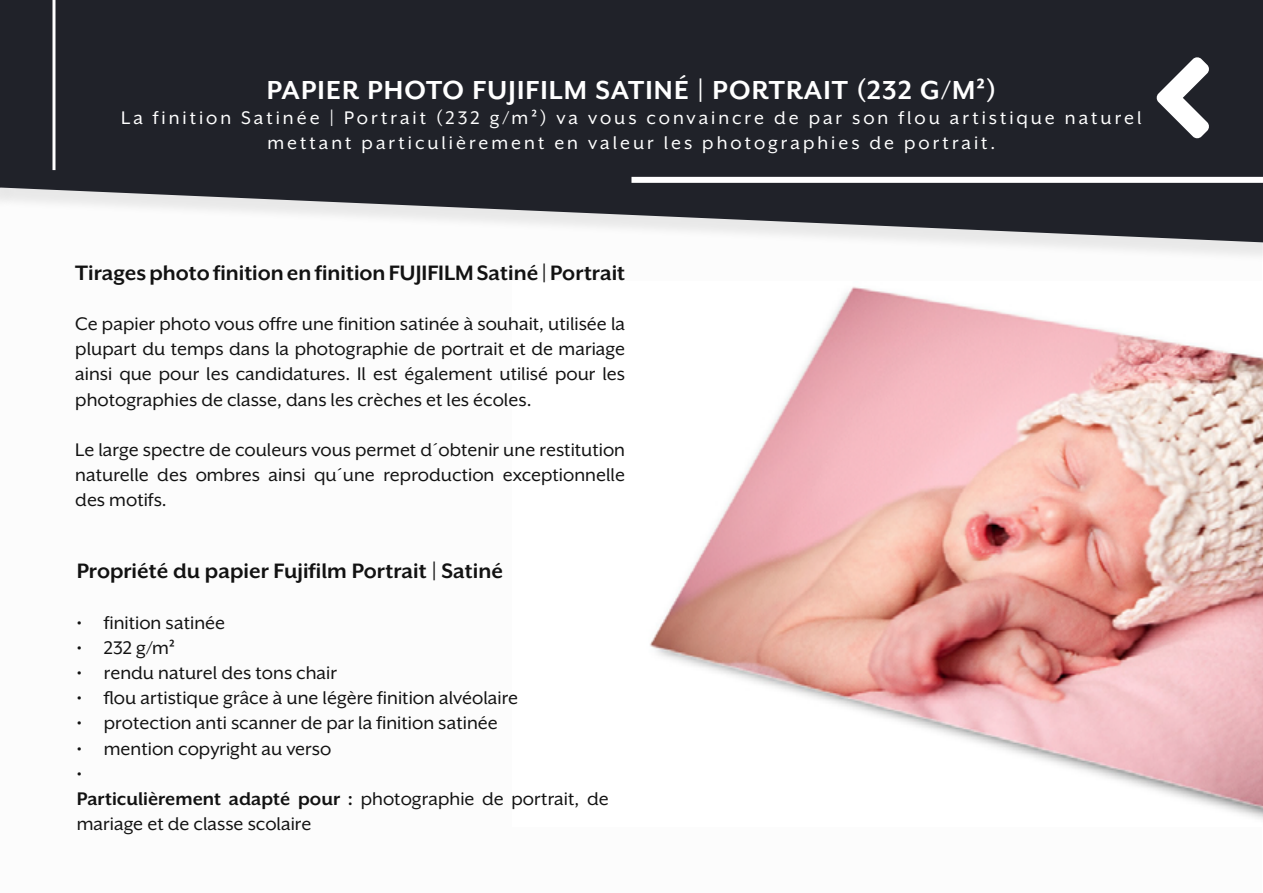
<style>
.page{position:relative;width:1263px;height:893px;background:#fff}
.page>*{position:absolute;margin:0;border:0;box-sizing:border-box;transform-origin:0 0}
.t1{font:700 30px "Mr Eaves XL San OT";letter-spacing:.04em;color:#fff}
.t2{font:700 24px "Mr Eaves XL San OT";color:#121212}
.t3{font:21px/25.2px "Mr Eaves XL San OT";color:#121212;text-align:justify}
.t4{font:21px/25.2px "Mr Eaves XL San OT";letter-spacing:.14em;color:#fff;text-align:center}
.s1{font-weight:700}
</style>
<div class="page">
<div style="left:0;top:5px;width:1263px;height:258px;background:#000;opacity:.08"></div>
<svg style="left:0;top:0;width:1263px;height:242px;background:#383a40"></svg>
<svg style="left:1157px;top:57px;width:52px;height:81px"></svg>
<svg style="left:52px;top:0;width:4px;height:170px"></svg>
<div style="left:631px;top:177px;width:632px;height:6px;background:#fff"></div>
<img style="left:650px;top:286px;width:613px;height:534px">
<h1 class="t1" style="left:267px;top:73px;width:731px">PAPIER PHOTO FUJIFILM SATINÉ | PORTRAIT (232 G/M²)</h1>
<p class="t4" style="left:121px;top:105px;width:1022px">La finition Satinée | Portrait (232 g/m²) va vous convaincre de par son flou artistique naturel mettant particulièrement en valeur les photographies de portrait.</p>
<p class="t2" style="left:75px;top:259px;width:551px">Tirages photo finition en finition FUJIFILM Satiné | Portrait</p>
<p class="t3" style="left:75px;top:311px;width:551px">Ce papier photo vous offre une finition satinée à souhait, utilisée la plupart du temps dans la photographie de portrait et de mariage ainsi que pour les candidatures. Il est également utilisé pour les photographies de classe, dans les crèches et les écoles.</p>
<p class="t3" style="left:75px;top:437px;width:551px">Le large spectre de couleurs vous permet d´obtenir une restitution naturelle des ombres ainsi qu´une reproduction exceptionnelle des motifs.</p>
<p class="t2" style="left:77px;top:558px;width:428px">Propriété du papier Fujifilm Portrait | Satiné</p>
<p class="t3" style="left:77px;top:610px;width:150px">• finition satinée</p>
<p class="t3" style="left:77px;top:635px;width:99px">• 232 g/m²</p>
<p class="t3" style="left:77px;top:660px;width:262px">• rendu naturel des tons chair</p>
<p class="t3" style="left:77px;top:685px;width:443px">• flou artistique grâce à une légère finition alvéolaire</p>
<p class="t3" style="left:77px;top:711px;width:423px">• protection anti scanner de par la finition satinée</p>
<p class="t3" style="left:77px;top:736px;width:533px;text-align:left">• mention copyright au verso<br>•<br><span class="s1">Particulièrement adapté pour :</span> photographie de portrait, de mariage et de classe scolaire</p>
</div>
